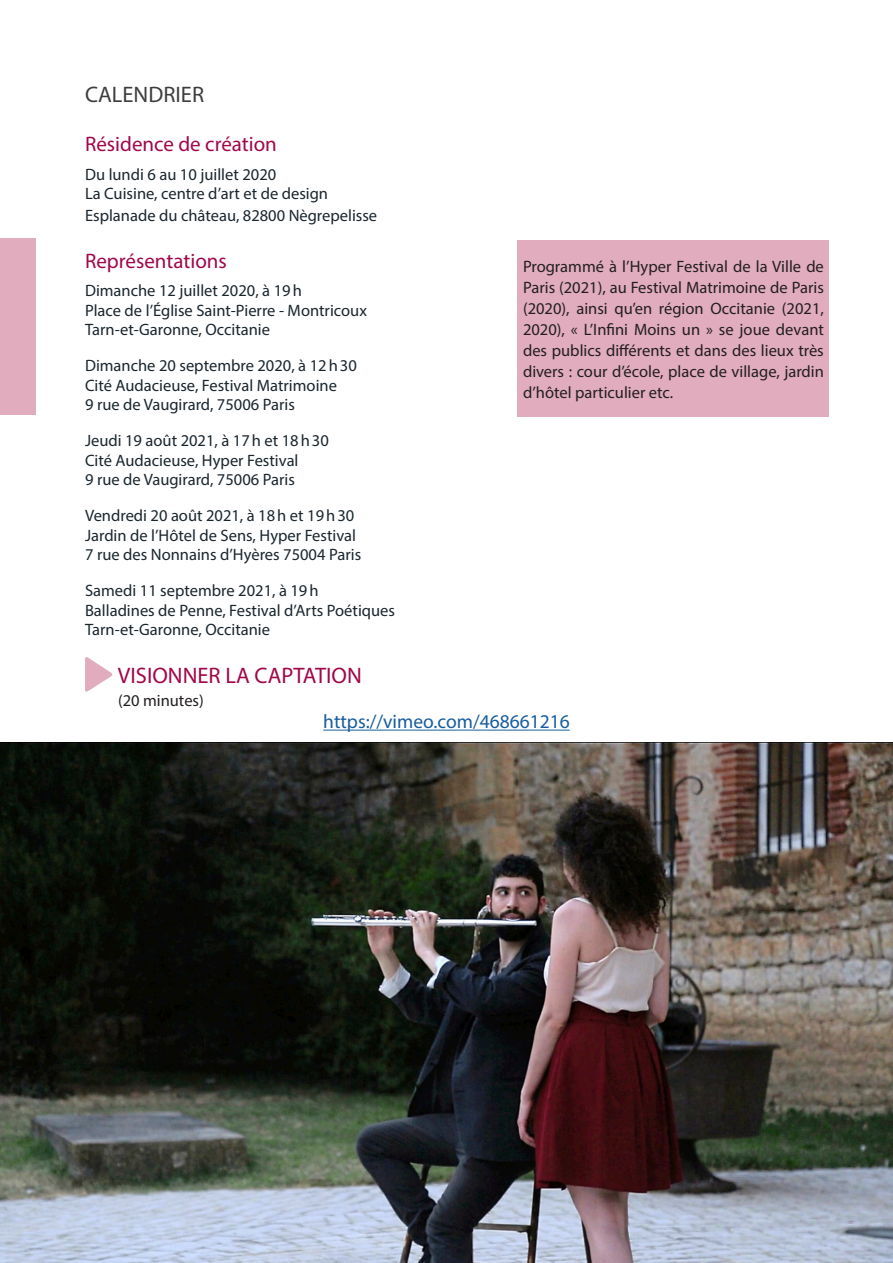
<style>
.page{position:relative;width:893px;height:1263px;background:#fff}
.page>*{position:absolute;margin:0;border:0;box-sizing:border-box;transform-origin:0 0}
.t1{font:22.5px "Myriad Pro";color:#a1074a}
.t2{font:22.5px "Myriad Pro";color:#3e3e3f}
.t3{font:21px "Myriad Pro";color:#a1074a}
.t4{font:19.5px "Myriad Pro";color:#175d9e}
.t5{font:16.5px "Myriad Pro";color:#1a262e}
.t6{font:16.5px/21px "Myriad Pro";color:#231f20;text-align:justify}
</style>
<div class="page">
<div style="left:518px;top:240px;width:311px;height:177px;background:#e1acbd"></div>
<div style="left:0;top:238px;width:36px;height:177px;background:#e1acbd"></div>
<svg style="left:85px;top:657px;width:28px;height:35px"></svg>
<hr style="left:323px;top:730px;width:247px;height:1px;background:#175d9e">
<img style="left:0;top:742px;width:892px;height:521px">
<p class="t2" style="left:85px;top:80px;width:121px">CALENDRIER</p>
<p class="t3" style="left:85px;top:131px;width:193px">Résidence de création</p>
<p class="t5" style="left:85px;top:164px;width:193px">Du lundi 6 au 10 juillet 2020</p>
<p class="t5" style="left:85px;top:183px;width:244px">La Cuisine, centre d’art et de design</p>
<p class="t5" style="left:85px;top:205px;width:294px">Esplanade du château, 82800 Nègrepelisse</p>
<p class="t3" style="left:85px;top:248px;width:143px">Représentations</p>
<p class="t5" style="left:85px;top:280px;width:218px">Dimanche 12 juillet 2020, à 19h</p>
<p class="t5" style="left:85px;top:300px;width:283px">Place de l’Église Saint-Pierre - Montricoux</p>
<p class="t5" style="left:85px;top:319px;width:187px">Tarn-et-Garonne, Occitanie</p>
<p class="t5" style="left:85px;top:355px;width:273px">Dimanche 20 septembre 2020, à 12h30</p>
<p class="t5" style="left:85px;top:375px;width:253px">Cité Audacieuse, Festival Matrimoine</p>
<p class="t5" style="left:85px;top:394px;width:211px">9 rue de Vaugirard, 75006 Paris</p>
<p class="t5" style="left:85px;top:430px;width:245px">Jeudi 19 août 2021, à 17h et 18h30</p>
<p class="t5" style="left:85px;top:450px;width:215px">Cité Audacieuse, Hyper Festival</p>
<p class="t5" style="left:85px;top:469px;width:211px">9 rue de Vaugirard, 75006 Paris</p>
<p class="t5" style="left:85px;top:505px;width:271px">Vendredi 20 août 2021, à 18h et 19h30</p>
<p class="t5" style="left:85px;top:525px;width:273px">Jardin de l’Hôtel de Sens, Hyper Festival</p>
<p class="t5" style="left:85px;top:544px;width:278px">7 rue des Nonnains d’Hyères 75004 Paris</p>
<p class="t5" style="left:85px;top:580px;width:235px">Samedi 11 septembre 2021, à 19h</p>
<p class="t5" style="left:85px;top:600px;width:311px">Balladines de Penne, Festival d’Arts Poétiques</p>
<p class="t5" style="left:85px;top:619px;width:187px">Tarn-et-Garonne, Occitanie</p>
<p class="t1" style="left:118px;top:661px;width:245px">VISIONNER LA CAPTATION</p>
<p class="t6" style="left:118px;top:690px;width:87px">(20 minutes)</p>
<p class="t4" style="left:323px;top:709px;width:248px">https://vimeo.com/468661216</p>
<p class="t6" style="left:523px;top:255px;width:302px">Programmé à l’Hyper Festival de la Ville de Paris (2021), au Festival Matrimoine de Paris (2020), ainsi qu’en région Occitanie (2021, 2020), « L’Infini Moins un » se joue devant des publics différents et dans des lieux très divers : cour d’école, place de village, jardin d’hôtel particulier etc.</p>
</div>
